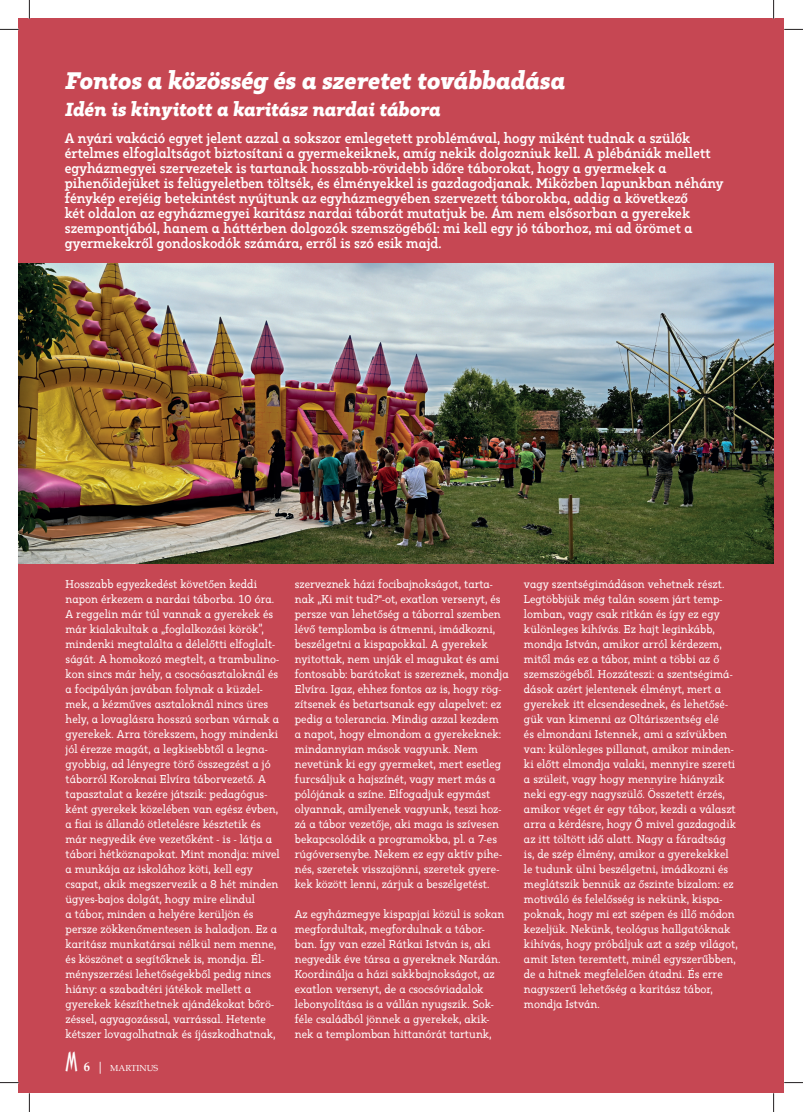
<style>
.page{position:relative;width:803px;height:1112px;background:#fff}
.page>*{position:absolute;margin:0;border:0;box-sizing:border-box;transform-origin:0 0}
.t1{font:italic 900 23.75px "Kappa Vol 2 Display";color:#fff}
.t2{font:italic 900 18.75px "Kappa Vol 2 Display";color:#fff}
.t3{font:700 13.75px/15px "Kappa Vol 2 Display";color:#fff}
.t4{font:11.25px/15px "Kappa Vol 2 Display";color:#fff}
.t5{font:8.75px "Book Antiqua";color:#fff}
.s1{font-family:"Arquitectura";font-size:25px}
.s2{font-weight:700;font-size:12.5px}
.s3{font-size:12.5px}
</style>
<div class="page">
<div style="left:19px;top:19px;width:765px;height:1073px;background:#c64753"></div>
<img style="left:19px;top:263px;width:754px;height:300px">
<svg style="left:0;top:29px;width:19px;height:1px"></svg>
<svg style="left:784px;top:29px;width:19px;height:1px"></svg>
<svg style="left:0;top:1081px;width:19px;height:2px"></svg>
<svg style="left:784px;top:1082px;width:19px;height:1px"></svg>
<svg style="left:29px;top:0;width:1px;height:19px"></svg>
<svg style="left:29px;top:1092px;width:1px;height:19px"></svg>
<svg style="left:773px;top:0;width:1px;height:19px"></svg>
<svg style="left:773px;top:1092px;width:1px;height:19px"></svg>
<h1 class="t1" style="left:65px;top:65px;width:501px">Fontos a közösség és a szeretet továbbadása</h1>
<h2 class="t2" style="left:65px;top:97px;width:377px">Idén is kinyitott a karitász nardai tábora</h2>
<p class="t3" style="left:65px;top:131px;width:660px">A nyári vakáció egyet jelent azzal a sokszor emlegetett problémával, hogy miként tudnak a szülők értelmes elfoglaltságot biztosítani a gyermekeiknek, amíg nekik dolgozniuk kell. A plébániák mellett egyházmegyei szervezetek is tartanak hosszabb-rövidebb időre táborokat, hogy a gyermekek a pihenőidejüket is felügyeletben töltsék, és élményekkel is gazdagodjanak. Miközben lapunkban néhány fénykép erejéig betekintést nyújtunk az egyházmegyében szervezett táborokba, addig a következő<br>két oldalon az egyházmegyei karitász nardai táborát mutatjuk be. Ám nem elsősorban a gyerekek szempontjából, hanem a háttérben dolgozók szemszögéből: mi kell egy jó táborhoz, mi ad örömet a gyermekekről gondoskodók számára, erről is szó esik majd.</p>
<p class="t4" style="left:66px;top:576px;width:216px">Hosszabb egyezkedést követően keddi napon érkezem a nardai táborba. 10 óra.<br>A reggelin már túl vannak a gyerekek és már kialakultak a „foglalkozási körök”, mindenki megtalálta a délelőtti elfoglalt&shy;ságát. A homokozó megtelt, a trambulino&shy;kon sincs már hely, a csocsóasztaloknál és a focipályán javában folynak a küzdel&shy;mek, a kézműves asztaloknál nincs üres hely, a lovaglásra hosszú sorban várnak a gyerekek. Arra törekszem, hogy mindenki jól érezze magát, a legkisebbtől a legna&shy;gyobbig, ad lényegre törő összegzést a jó táborról Koroknai Elvíra táborvezető. A tapasztalat a kezére játszik: pedagógus&shy;ként gyerekek közelében van egész évben, a fiai is állandó ötletelésre késztetik és már negyedik éve vezetőként - is - látja a tábori hétköznapokat. Mint mondja: mivel a munkája az iskolához köti, kell egy csapat, akik megszervezik a 8 hét minden ügyes-bajos dolgát, hogy mire elindul<br>a tábor, minden a helyére kerüljön és persze zökkenőmentesen is haladjon. Ez a karitász munkatársai nélkül nem menne, és köszönet a segítőknek is, mondja. Él&shy;ményszerzési lehetőségekből pedig nincs hiány: a szabadtéri játékok mellett a gyerekek készíthetnek ajándékokat bőrö&shy;zéssel, agyagozással, varrással. Hetente kétszer lovagolhatnak és íjászkodhatnak,</p>
<p class="t4" style="left:295px;top:576px;width:216px">szerveznek házi focibajnokságot, tarta&shy;nak „Ki mit tud?"-ot, exatlon versenyt, és persze van lehetőség a táborral szemben lévő templomba is átmenni, imádkozni, beszélgetni a kispapokkal. A gyerekek nyitottak, nem unják el magukat és ami fontosabb: barátokat is szereznek, mondja Elvíra. Igaz, ehhez fontos az is, hogy rög&shy;zítsenek és betartsanak egy alapelvet: ez pedig a tolerancia. Mindig azzal kezdem<br>a napot, hogy elmondom a gyerekeknek: mindannyian mások vagyunk. Nem nevetünk ki egy gyermeket, mert esetleg furcsáljuk a hajszínét, vagy mert más a pólójának a színe. Elfogadjuk egymást olyannak, amilyenek vagyunk, teszi hoz&shy;zá a tábor vezetője, aki maga is szívesen bekapcsolódik a programokba, pl. a 7-es rúgóversenybe. Nekem ez egy aktív pihe&shy;nés, szeretek visszajönni, szeretek gyere&shy;kek között lenni, zárjuk a beszélgetést.</p>
<p class="t4" style="left:295px;top:906px;width:211px">Az egyházmegye kispapjai közül is sokan megfordultak, megfordulnak a tábor&shy;ban. Így van ezzel Rátkai István is, aki negyedik éve társa a gyereknek Nardán.<br>Koordinálja a házi sakkbajnokságot, az exatlon versenyt, de a csocsóviadalok lebonyolítása is a vállán nyugszik. Sok&shy;féle családból jönnek a gyerekek, akik&shy;nek a templomban hittanórát tartunk,</p>
<p class="t5" style="left:66px;top:1062px;width:94px"><span class="s1">M</span> <span class="s2">6</span> <span class="s3">|</span> MARTINUS</p>
<p class="t4" style="left:524px;top:576px;width:215px">vagy szentségimádáson vehetnek részt.<br>Legtöbbjük még talán sosem járt temp&shy;lomban, vagy csak ritkán és így ez egy különleges kihívás. Ez hajt leginkább, mondja István, amikor arról kérdezem, mitől más ez a tábor, mint a többi az ő szemszögéből. Hozzáteszi: a szentségimá&shy;dások azért jelentenek élményt, mert a gyerekek itt elcsendesednek, és lehetősé&shy;gük van kimenni az Oltáriszentség elé<br>és elmondani Istennek, ami a szívükben van: különleges pillanat, amikor minden&shy;ki előtt elmondja valaki, mennyire szereti a szüleit, vagy hogy mennyire hiányzik neki egy-egy nagyszülő. Összetett érzés, amikor véget ér egy tábor, kezdi a választ arra a kérdésre, hogy Ő mivel gazdagodik az itt töltött idő alatt. Nagy a fáradtság is, de szép élmény, amikor a gyerekekkel le tudunk ülni beszélgetni, imádkozni és meglátszik bennük az őszinte bizalom: ez motiváló és felelősség is nekünk, kispa&shy;poknak, hogy mi ezt szépen és illő módon kezeljük. Nekünk, teológus hallgatóknak kihívás, hogy próbáljuk azt a szép világot, amit Isten teremtett, minél egyszerűbben, de a hitnek megfelelően átadni. És erre nagyszerű lehetőség a karitász tábor, mondja István.</p>
</div>
